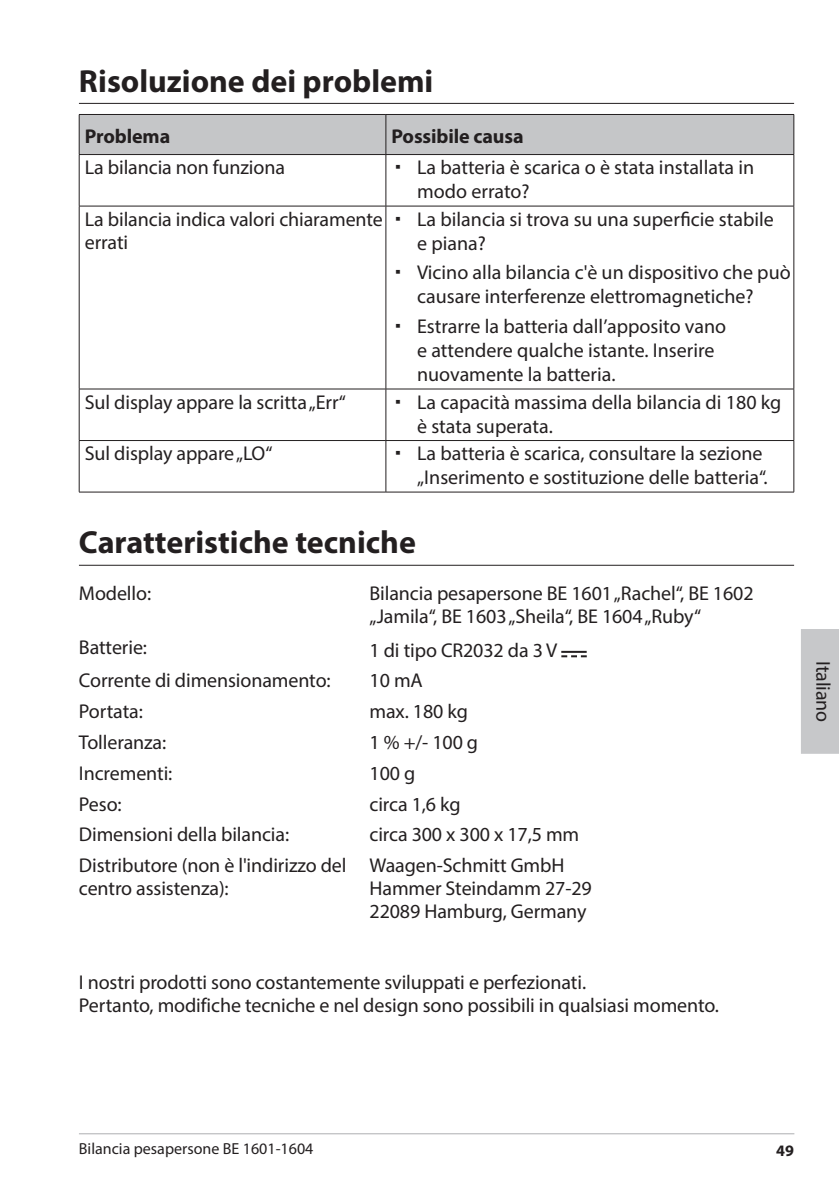
<style>
.page{position:relative;width:839px;height:1190px;background:#fff}
.page>*{position:absolute;margin:0;border:0;box-sizing:border-box;transform-origin:0 0}
.t1{font:700 32px "Myriad Pro";color:#231f20}
.t2{font:20px/24px "Myriad Pro";letter-spacing:-.005em;color:#231f20}
.t3{font:700 20px "Myriad Pro";letter-spacing:-.005em;color:#231f20}
.t4{font:16px "Myriad Pro";color:#231f20}
.t5{font:700 16px "Myriad Pro";color:#231f20}
</style>
<div class="page">
<hr style="left:79px;top:1133px;width:714px;height:1px;background:#adaeb2">
<div style="left:801px;top:629px;width:37px;height:124px;background:#c7c8ca"></div>
<hr style="left:79px;top:103px;width:714px;height:1px;background:#231f20">
<hr style="left:79px;top:565px;width:714px;height:1px;background:#231f20">
<div style="left:80px;top:115px;width:713px;height:39px;background:#c5c6c8"></div>
<hr style="left:79px;top:155px;width:1px;height:51px;background:#231f20">
<hr style="left:385px;top:155px;width:1px;height:51px;background:#231f20">
<hr style="left:793px;top:155px;width:1px;height:51px;background:#231f20">
<hr style="left:79px;top:206px;width:306px;height:1px;background:#231f20">
<hr style="left:79px;top:206px;width:1px;height:183px;background:#231f20">
<hr style="left:385px;top:206px;width:408px;height:1px;background:#231f20">
<hr style="left:385px;top:206px;width:1px;height:183px;background:#231f20">
<hr style="left:793px;top:206px;width:1px;height:183px;background:#231f20">
<hr style="left:79px;top:389px;width:306px;height:1px;background:#231f20">
<hr style="left:79px;top:389px;width:1px;height:51px;background:#231f20">
<hr style="left:385px;top:389px;width:408px;height:1px;background:#231f20">
<hr style="left:385px;top:389px;width:1px;height:51px;background:#231f20">
<hr style="left:793px;top:389px;width:1px;height:51px;background:#231f20">
<hr style="left:79px;top:440px;width:306px;height:1px;background:#231f20">
<hr style="left:79px;top:441px;width:1px;height:51px;background:#231f20">
<hr style="left:385px;top:440px;width:408px;height:1px;background:#231f20">
<hr style="left:385px;top:441px;width:1px;height:51px;background:#231f20">
<hr style="left:793px;top:441px;width:1px;height:51px;background:#231f20">
<hr style="left:79px;top:492px;width:306px;height:1px;background:#231f20">
<hr style="left:385px;top:492px;width:408px;height:1px;background:#231f20">
<hr style="left:79px;top:114px;width:306px;height:1px;background:#231f20">
<hr style="left:79px;top:115px;width:1px;height:39px;background:#231f20">
<hr style="left:385px;top:114px;width:408px;height:1px;background:#231f20">
<hr style="left:385px;top:115px;width:1px;height:39px;background:#231f20">
<hr style="left:793px;top:115px;width:1px;height:39px;background:#231f20">
<hr style="left:79px;top:154px;width:306px;height:1px;background:#231f20">
<hr style="left:385px;top:154px;width:408px;height:1px;background:#231f20">
<svg style="left:561px;top:655px;width:25px;height:2px"></svg>
<hr style="left:561px;top:651px;width:25px;height:2px;background:#231f20">
<h1 class="t1" style="left:79px;top:60px;width:356px">Risoluzione dei problemi</h1>
<p class="t3" style="left:85px;top:123px;width:87px">Problema</p>
<p class="t3" style="left:391px;top:123px;width:133px">Possibile causa</p>
<p class="t2" style="left:85px;top:155px;width:201px">La bilancia non funziona</p>
<p class="t2" style="left:417px;top:155px;width:338px">La batteria è scarica o è stata installata in modo errato?</p>
<p class="t2" style="left:85px;top:207px;width:299px;line-height:23px">La bilancia indica valori chiaramente errati</p>
<p class="t2" style="left:417px;top:207px;width:358px">La bilancia si trova su una superficie stabile e piana?</p>
<p class="t2" style="left:417px;top:260px;width:375px">Vicino alla bilancia c'è un dispositivo che può causare interferenze elettromagnetiche?</p>
<p class="t2" style="left:417px;top:314px;width:310px">Estrarre la batteria dall’apposito vano e attendere qualche istante. Inserire nuovamente la batteria.</p>
<p class="t2" style="left:85px;top:389px;width:262px">Sul display appare la scritta „Err“</p>
<p class="t2" style="left:417px;top:389px;width:365px">La capacità massima della bilancia di 180 kg è stata superata.</p>
<p class="t2" style="left:85px;top:441px;width:189px">Sul display appare „LO“</p>
<p class="t2" style="left:417px;top:441px;width:352px">La batteria è scarica, consultare la sezione „Inserimento e sostituzione delle batteria“.</p>
<h1 class="t1" style="left:79px;top:522px;width:338px">Caratteristiche tecniche</h1>
<p class="t2" style="left:79px;top:581px;width:74px">Modello:</p>
<p class="t2" style="left:369px;top:581px;width:385px;line-height:23px">Bilancia pesapersone BE 1601 „Rachel“, BE 1602 „Jamila“, BE 1603 „Sheila“, BE 1604 „Ruby“</p>
<p class="t2" style="left:79px;top:635px;width:70px">Batterie:</p>
<p class="t2" style="left:369px;top:638px;width:189px">1 di tipo CR2032 da 3 V</p>
<p class="t2" style="left:79px;top:668px;width:253px">Corrente di dimensionamento:</p>
<p class="t2" style="left:369px;top:668px;width:55px">10 mA</p>
<p class="t2" style="left:79px;top:698px;width:65px">Portata:</p>
<p class="t2" style="left:369px;top:698px;width:100px">max. 180 kg</p>
<p class="t2" style="left:79px;top:729px;width:89px">Tolleranza:</p>
<p class="t2" style="left:369px;top:729px;width:110px">1 % +/- 100 g</p>
<p class="t2" style="left:79px;top:760px;width:95px">Incrementi:</p>
<p class="t2" style="left:369px;top:760px;width:47px">100 g</p>
<p class="t2" style="left:79px;top:791px;width:44px">Peso:</p>
<p class="t2" style="left:369px;top:791px;width:92px">circa 1,6 kg</p>
<p class="t2" style="left:79px;top:822px;width:211px">Dimensioni della bilancia:</p>
<p class="t2" style="left:369px;top:822px;width:211px">circa 300 x 300 x 17,5 mm</p>
<p class="t2" style="left:79px;top:854px;width:269px;line-height:23px">Distributore (non è l'indirizzo del centro assistenza):</p>
<p class="t2" style="left:369px;top:854px;width:224px;line-height:23px">Waagen-Schmitt GmbH<br>Hammer Steindamm 27-29<br>22089 Hamburg, Germany</p>
<p class="t2" style="left:79px;top:970px;width:641px;line-height:23px">I nostri prodotti sono costantemente sviluppati e perfezionati.<br>Pertanto, modifiche tecniche e nel design sono possibili in qualsiasi momento.</p>
<p class="t2" style="left:835px;top:660px;width:63px;rotate:90deg">Italiano</p>
<p class="t4" style="left:79px;top:1139px;width:236px">Bilancia pesapersone BE 1601-1604</p>
<p class="t5" style="left:775px;top:1140px;width:19px">49</p>
</div>
